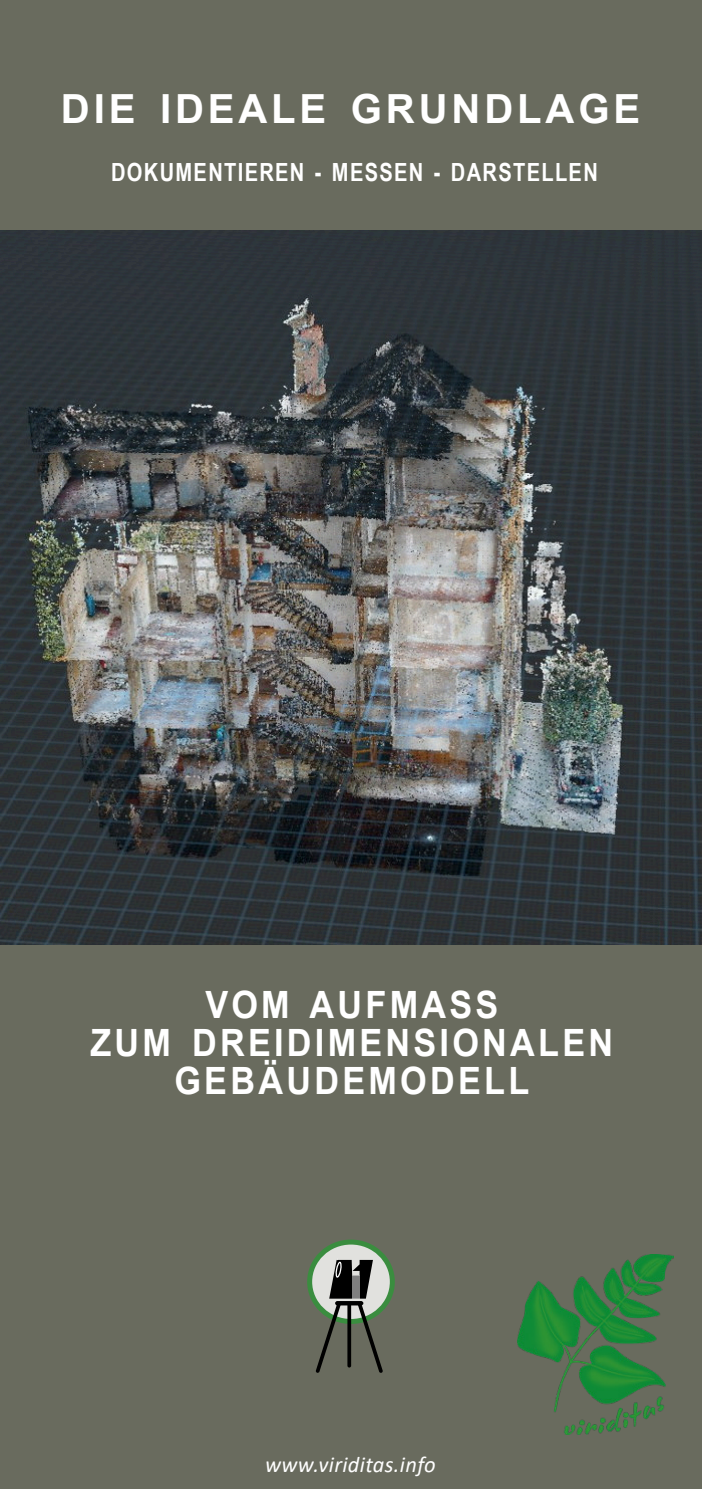
<style>
.page{position:relative;width:702px;height:1489px;background:#fff}
.page>*{position:absolute;margin:0;border:0;box-sizing:border-box;transform-origin:0 0}
.t1{font:700 40px "Arial";letter-spacing:.095em;color:#fff}
.t2{font:700 37.5px/37.5px "Arial";letter-spacing:.095em;color:#fff;text-align:center;scale:.91 1}
.t3{font:700 25px "Arial Narrow";letter-spacing:.055em;color:#fff}
.t4{font:italic 22.5px "Calibri";letter-spacing:.015em;color:#fff}
</style>
<div class="page">
<div style="left:0;top:0;width:702px;height:1488px;background:#696b5e"></div>
<img style="left:517px;top:1254px;width:157px;height:180px">
<img style="left:0;top:231px;width:702px;height:713px">
<svg style="left:309px;top:1241px;width:83px;height:80px"></svg>
<div style="left:307px;top:1239px;width:88px;height:84px;border:5px solid #2f9638;border-radius:50%"></div>
<svg style="left:315px;top:1258px;width:68px;height:114px"></svg>
<p class="t1" style="left:61px;top:93px;width:580px">DIE IDEALE GRUNDLAGE</p>
<p class="t3" style="left:111px;top:162px;width:488px">DOKUMENTIEREN - MESSEN - DARSTELLEN</p>
<p class="t2" style="left:90px;top:989px;width:576px">VOM AUFMASS<br>ZUM DREIDIMENSIONALEN<br>GEBÄUDEMODELL</p>
<p class="t4" style="left:265px;top:1455px;width:172px">www.viriditas.info</p>
</div>
